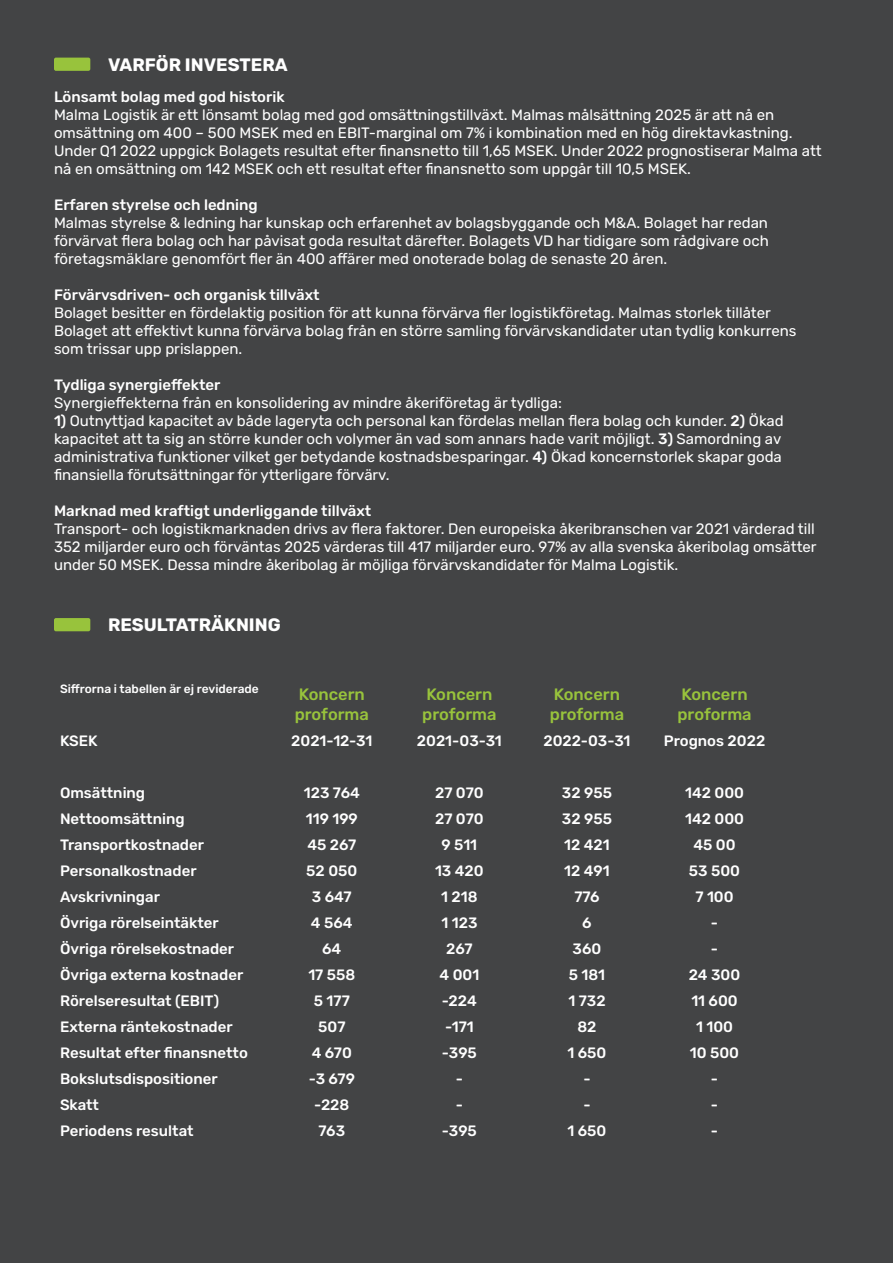
<style>
.page{position:relative;width:893px;height:1263px;background:#434445}
.page>*{position:absolute;margin:0;border:0;box-sizing:border-box;transform-origin:0 0}
.t1{font:700 18px "Rubik";color:#fff}
.t2{font:500 16.5px/19.8px "Rubik";color:#98c33c}
.t3{font:15px/18px "Rubik";color:#fff}
.t4{font:500 15px "Rubik";color:#fff}
.t5{font:500 12px "Rubik";color:#fff}
.s1{font-weight:500}
</style>
<div class="page">
<div style="left:54px;top:58px;width:36px;height:13px;background:#98c33c;border-radius:2px"></div>
<div style="left:54px;top:618px;width:36px;height:13px;background:#98c33c;border-radius:2px"></div>
<p class="t1" style="left:108px;top:54px;width:181px">VARFÖR INVESTERA</p>
<p class="t4" style="left:54px;top:88px;width:232px">Lönsamt bolag med god historik</p>
<p class="t3" style="left:54px;top:106px;width:769px">Malma Logistik är ett lönsamt bolag med god omsättningstillväxt. Malmas målsättning 2025 är att nå en omsättning om 400 – 500 MSEK med en EBIT-marginal om 7% i kombination med en hög direktavkastning.<br>Under Q1 2022 uppgick Bolagets resultat efter finansnetto till 1,65 MSEK. Under 2022 prognostiserar Malma att nå en omsättning om 142 MSEK och ett resultat efter finansnetto som uppgår till 10,5 MSEK.</p>
<p class="t4" style="left:54px;top:196px;width:205px">Erfaren styrelse och ledning</p>
<p class="t3" style="left:54px;top:214px;width:716px;text-align:justify">Malmas styrelse &amp; ledning har kunskap och erfarenhet av bolagsbyggande och M&amp;A. Bolaget har redan förvärvat flera bolag och har påvisat goda resultat därefter. Bolagets VD har tidigare som rådgivare och företagsmäklare genomfört fler än 400 affärer med onoterade bolag de senaste 20 åren.</p>
<p class="t4" style="left:54px;top:286px;width:267px">Förvärvsdriven- och organisk tillväxt</p>
<p class="t3" style="left:54px;top:304px;width:744px">Bolaget besitter en fördelaktig position för att kunna förvärva fler logistikföretag. Malmas storlek tillåter<br>Bolaget att effektivt kunna förvärva bolag från en större samling förvärvskandidater utan tydlig konkurrens som trissar upp prislappen.</p>
<p class="t4" style="left:54px;top:376px;width:168px">Tydliga synergieffekter</p>
<p class="t3" style="left:54px;top:394px;width:509px">Synergieffekterna från en konsolidering av mindre åkeriföretag är tydliga:</p>
<p class="t3" style="left:54px;top:412px;width:731px"><span class="s1">1)</span> Outnyttjad kapacitet av både lageryta och personal kan fördelas mellan flera bolag och kunder. <span class="s1">2)</span> Ökad kapacitet att ta sig an större kunder och volymer än vad som annars hade varit möjligt. <span class="s1">3)</span> Samordning av administrativa funktioner vilket ger betydande kostnadsbesparingar. <span class="s1">4)</span> Ökad koncernstorlek skapar goda finansiella förutsättningar för ytterligare förvärv.</p>
<p class="t4" style="left:54px;top:502px;width:319px">Marknad med kraftigt underliggande tillväxt</p>
<p class="t3" style="left:54px;top:520px;width:764px">Transport- och logistikmarknaden drivs av flera faktorer. Den europeiska åkeribranschen var 2021 värderad till<br>352 miljarder euro och förväntas 2025 värderas till 417 miljarder euro. 97% av alla svenska åkeribolag omsätter under 50 MSEK. Dessa mindre åkeribolag är möjliga förvärvskandidater för Malma Logistik.</p>
<p class="t1" style="left:108px;top:614px;width:174px">RESULTATRÄKNING</p>
<p class="t5" style="left:60px;top:682px;width:200px">Siffrorna i tabellen är ej reviderade</p>
<p class="t2" style="left:295px;top:685px;width:76px">Koncern proforma</p>
<p class="t2" style="left:422px;top:685px;width:76px">Koncern proforma</p>
<p class="t2" style="left:550px;top:685px;width:76px">Koncern proforma</p>
<p class="t2" style="left:677px;top:685px;width:76px">Koncern proforma</p>
<p class="t4" style="left:60px;top:732px;width:39px">KSEK</p>
<p class="t4" style="left:291px;top:732px;width:83px">2021-12-31</p>
<p class="t4" style="left:417px;top:732px;width:87px">2021-03-31</p>
<p class="t4" style="left:543px;top:732px;width:89px">2022-03-31</p>
<p class="t4" style="left:664px;top:732px;width:103px">Prognos 2022</p>
<p class="t4" style="left:60px;top:784px;width:87px">Omsättning</p>
<p class="t4" style="left:304px;top:784px;width:58px">123 764</p>
<p class="t4" style="left:435px;top:784px;width:50px">27 070</p>
<p class="t4" style="left:562px;top:784px;width:52px">32 955</p>
<p class="t4" style="left:685px;top:784px;width:61px">142 000</p>
<p class="t4" style="left:60px;top:810px;width:126px">Nettoomsättning</p>
<p class="t4" style="left:306px;top:810px;width:54px">119 199</p>
<p class="t4" style="left:435px;top:810px;width:50px">27 070</p>
<p class="t4" style="left:562px;top:810px;width:52px">32 955</p>
<p class="t4" style="left:685px;top:810px;width:61px">142 000</p>
<p class="t4" style="left:60px;top:836px;width:146px">Transportkostnader</p>
<p class="t4" style="left:307px;top:836px;width:50px">45 267</p>
<p class="t4" style="left:442px;top:836px;width:37px">9 511</p>
<p class="t4" style="left:564px;top:836px;width:47px">12 421</p>
<p class="t4" style="left:693px;top:836px;width:44px">45 00</p>
<p class="t4" style="left:60px;top:862px;width:138px">Personalkostnader</p>
<p class="t4" style="left:306px;top:862px;width:53px">52 050</p>
<p class="t4" style="left:435px;top:862px;width:50px">13 420</p>
<p class="t4" style="left:564px;top:862px;width:47px">12 491</p>
<p class="t4" style="left:689px;top:862px;width:53px">53 500</p>
<p class="t4" style="left:60px;top:888px;width:102px">Avskrivningar</p>
<p class="t4" style="left:312px;top:888px;width:41px">3 647</p>
<p class="t4" style="left:441px;top:888px;width:38px">1 218</p>
<p class="t4" style="left:574px;top:888px;width:27px">776</p>
<p class="t4" style="left:695px;top:888px;width:40px">7 100</p>
<p class="t4" style="left:60px;top:914px;width:160px">Övriga rörelseintäkter</p>
<p class="t4" style="left:311px;top:914px;width:43px">4 564</p>
<p class="t4" style="left:441px;top:914px;width:38px">1 123</p>
<p class="t4" style="left:582px;top:914px;width:11px">6</p>
<p class="t4" style="left:711px;top:914px;width:9px">-</p>
<p class="t4" style="left:60px;top:940px;width:176px">Övriga rörelsekostnader</p>
<p class="t4" style="left:322px;top:940px;width:21px">64</p>
<p class="t4" style="left:446px;top:940px;width:28px">267</p>
<p class="t4" style="left:573px;top:940px;width:30px">360</p>
<p class="t4" style="left:711px;top:940px;width:9px">-</p>
<p class="t4" style="left:60px;top:966px;width:185px">Övriga externa kostnader</p>
<p class="t4" style="left:308px;top:966px;width:48px">17 558</p>
<p class="t4" style="left:439px;top:966px;width:41px">4 001</p>
<p class="t4" style="left:569px;top:966px;width:38px">5 181</p>
<p class="t4" style="left:689px;top:966px;width:53px">24 300</p>
<p class="t4" style="left:60px;top:992px;width:161px">Rörelseresultat (EBIT)</p>
<p class="t4" style="left:314px;top:992px;width:37px">5 177</p>
<p class="t4" style="left:442px;top:992px;width:36px">-224</p>
<p class="t4" style="left:568px;top:992px;width:39px">1 732</p>
<p class="t4" style="left:691px;top:992px;width:48px">11 600</p>
<p class="t4" style="left:60px;top:1018px;width:174px">Externa räntekostnader</p>
<p class="t4" style="left:318px;top:1018px;width:29px">507</p>
<p class="t4" style="left:445px;top:1018px;width:30px">-171</p>
<p class="t4" style="left:577px;top:1018px;width:21px">82</p>
<p class="t4" style="left:696px;top:1018px;width:39px">1 100</p>
<p class="t4" style="left:60px;top:1044px;width:189px">Resultat efter finansnetto</p>
<p class="t4" style="left:312px;top:1044px;width:42px">4 670</p>
<p class="t4" style="left:442px;top:1044px;width:36px">-395</p>
<p class="t4" style="left:567px;top:1044px;width:40px">1 650</p>
<p class="t4" style="left:690px;top:1044px;width:51px">10 500</p>
<p class="t4" style="left:60px;top:1070px;width:159px">Bokslutsdispositioner</p>
<p class="t4" style="left:309px;top:1070px;width:48px">-3 679</p>
<p class="t4" style="left:456px;top:1070px;width:9px">-</p>
<p class="t4" style="left:583px;top:1070px;width:9px">-</p>
<p class="t4" style="left:711px;top:1070px;width:9px">-</p>
<p class="t4" style="left:60px;top:1096px;width:41px">Skatt</p>
<p class="t4" style="left:314px;top:1096px;width:37px">-228</p>
<p class="t4" style="left:456px;top:1096px;width:9px">-</p>
<p class="t4" style="left:583px;top:1096px;width:9px">-</p>
<p class="t4" style="left:711px;top:1096px;width:9px">-</p>
<p class="t4" style="left:60px;top:1122px;width:135px">Periodens resultat</p>
<p class="t4" style="left:319px;top:1122px;width:28px">763</p>
<p class="t4" style="left:442px;top:1122px;width:36px">-395</p>
<p class="t4" style="left:567px;top:1122px;width:40px">1 650</p>
<p class="t4" style="left:711px;top:1122px;width:9px">-</p>
</div>
